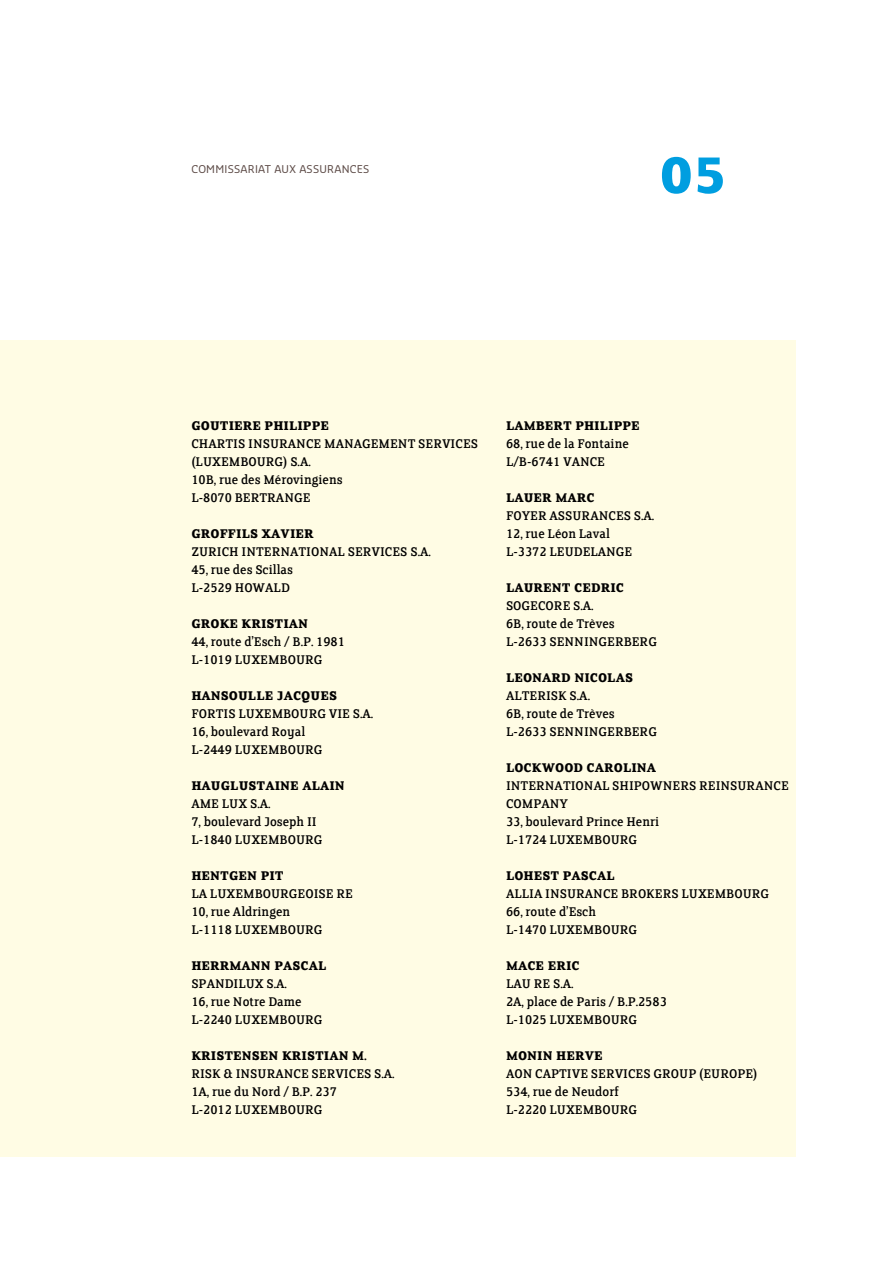
<style>
.page{position:relative;width:893px;height:1263px;background:#fff}
.page>*{position:absolute;margin:0;border:0;box-sizing:border-box;transform-origin:0 0}
.t1{font:800 56.1px "Lola FS";color:#009ee0}
.t2{font:14.25px/18px "Clerkenwell FS";color:#000}
.t3{font:700 14.25px "Clerkenwell FS";color:#000}
.t4{font:10.5px "Sansa";letter-spacing:.025em;color:#5e4c48}
</style>
<div class="page">
<div style="left:0;top:340px;width:795px;height:817px;background:#fffce4"></div>
<p class="t4" style="left:191px;top:163px;width:180px">COMMISSARIAT AUX ASSURANCES</p>
<h1 class="t1" style="left:660px;top:145px;width:68px">05</h1>
<p class="t3" style="left:191px;top:419px;width:139px">GOUTIERE PHILIPPE</p>
<p class="t2" style="left:191px;top:435px;width:288px">CHARTIS INSURANCE MANAGEMENT SERVICES (LUXEMBOURG) S.A.<br>10B, rue des Mérovingiens<br>L-8070 BERTRANGE</p>
<p class="t3" style="left:191px;top:527px;width:124px">GROFFILS XAVIER</p>
<p class="t2" style="left:191px;top:543px;width:241px">ZURICH INTERNATIONAL SERVICES S.A.<br>45, rue des Scillas<br>L-2529 HOWALD</p>
<p class="t3" style="left:191px;top:617px;width:118px">GROKE KRISTIAN</p>
<p class="t2" style="left:191px;top:633px;width:155px">44, route d’Esch / B.P. 1981<br>L-1019 LUXEMBOURG</p>
<p class="t3" style="left:191px;top:689px;width:147px">HANSOULLE JACQUES</p>
<p class="t2" style="left:191px;top:705px;width:183px">FORTIS LUXEMBOURG VIE S.A.<br>16, boulevard Royal<br>L-2449 LUXEMBOURG</p>
<p class="t3" style="left:191px;top:779px;width:155px">HAUGLUSTAINE ALAIN</p>
<p class="t2" style="left:191px;top:795px;width:133px">AME LUX S.A.<br>7, boulevard Joseph II<br>L-1840 LUXEMBOURG</p>
<p class="t3" style="left:191px;top:869px;width:94px">HENTGEN PIT</p>
<p class="t2" style="left:191px;top:885px;width:163px">LA LUXEMBOURGEOISE RE<br>10, rue Aldringen<br>L-1118 LUXEMBOURG</p>
<p class="t3" style="left:191px;top:959px;width:137px">HERRMANN PASCAL</p>
<p class="t2" style="left:191px;top:975px;width:133px">SPANDILUX S.A.<br>16, rue Notre Dame<br>L-2240 LUXEMBOURG</p>
<p class="t3" style="left:191px;top:1049px;width:177px">KRISTENSEN KRISTIAN M.</p>
<p class="t2" style="left:191px;top:1065px;width:205px">RISK &amp; INSURANCE SERVICES S.A.<br>1A, rue du Nord / B.P. 237<br>L-2012 LUXEMBOURG</p>
<p class="t3" style="left:506px;top:419px;width:135px">LAMBERT PHILIPPE</p>
<p class="t2" style="left:506px;top:435px;width:124px">68, rue de la Fontaine<br>L/B-6741 VANCE</p>
<p class="t3" style="left:506px;top:491px;width:90px">LAUER MARC</p>
<p class="t2" style="left:506px;top:507px;width:150px">FOYER ASSURANCES S.A.<br>12, rue Léon Laval<br>L-3372 LEUDELANGE</p>
<p class="t3" style="left:506px;top:581px;width:120px">LAURENT CEDRIC</p>
<p class="t2" style="left:506px;top:597px;width:152px">SOGECORE S.A.<br>6B, route de Trèves<br>L-2633 SENNINGERBERG</p>
<p class="t3" style="left:506px;top:671px;width:129px">LEONARD NICOLAS</p>
<p class="t2" style="left:506px;top:687px;width:152px">ALTERISK S.A.<br>6B, route de Trèves<br>L-2633 SENNINGERBERG</p>
<p class="t3" style="left:506px;top:761px;width:152px">LOCKWOOD CAROLINA</p>
<p class="t2" style="left:506px;top:777px;width:284px">INTERNATIONAL SHIPOWNERS REINSURANCE<br>COMPANY<br>33, boulevard Prince Henri<br>L-1724 LUXEMBOURG</p>
<p class="t3" style="left:506px;top:869px;width:110px">LOHEST PASCAL</p>
<p class="t2" style="left:506px;top:885px;width:265px">ALLIA INSURANCE BROKERS LUXEMBOURG<br>66, route d’Esch<br>L-1470 LUXEMBOURG</p>
<p class="t3" style="left:506px;top:959px;width:75px">MACE ERIC</p>
<p class="t2" style="left:506px;top:975px;width:162px">LAU RE S.A.<br>2A, place de Paris / B.P.2583<br>L-1025 LUXEMBOURG</p>
<p class="t3" style="left:506px;top:1049px;width:98px">MONIN HERVE</p>
<p class="t2" style="left:506px;top:1065px;width:253px">AON CAPTIVE SERVICES GROUP (EUROPE)<br>534, rue de Neudorf<br>L-2220 LUXEMBOURG</p>
</div>
